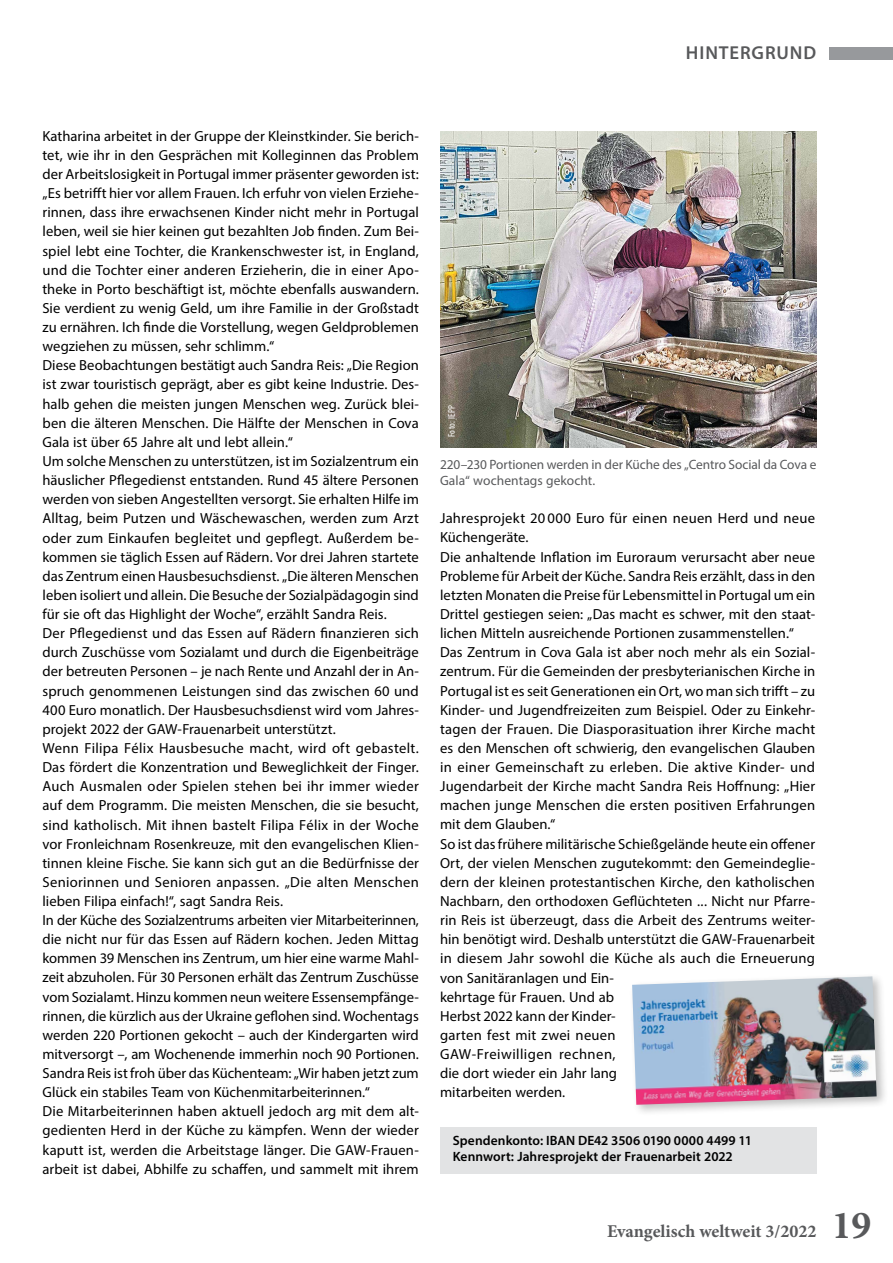
<style>
.page{position:relative;width:893px;height:1263px;background:#fff}
.page>*{position:absolute;margin:0;border:0;box-sizing:border-box;transform-origin:0 0}
.t1{font:600 18.75px "Myriad Pro";letter-spacing:.045em;color:#58595b}
.t2{font:700 18px "Minion Pro";letter-spacing:-.005em;color:#58595b}
.t3{font:14.7px/19.2px "Myriad Pro";letter-spacing:.005em;color:#000}
.t4{font:600 13.5px/16.5px "Myriad Pro";letter-spacing:.01em;color:#000}
.t5{font:13.5px/16.5px "Myriad Pro";letter-spacing:-.005em;color:#58595b}
.t6{font:condensed 9.75px "Myriad Pro";letter-spacing:.035em;color:#fff}
.s1{font-size:39.75px}
</style>
<div class="page">
<div style="left:829px;top:47px;width:64px;height:13px;background:#97999c"></div>
<img style="left:440px;top:132px;width:376px;height:316px">
<div style="left:629px;top:973px;width:260px;height:144px;background:#000;opacity:.25"></div>
<img style="left:632px;top:976px;width:245px;height:129px">
<div style="left:440px;top:1127px;width:376px;height:47px;background:#e2e3e4"></div>
<p class="t1" style="left:686px;top:41px;width:132px">Hintergrund</p>
<p class="t3" style="left:43px;top:126px;width:378px">Katharina arbeitet in der Gruppe der Kleinstkinder. Sie berich&shy;tet, wie ihr in den Gesprächen mit Kolleginnen das Problem der Arbeitslosigkeit in Portugal immer präsenter geworden ist: „Es betrifft hier vor allem Frauen. Ich erfuhr von vielen Erziehe&shy;rinnen, dass ihre erwachsenen Kinder nicht mehr in Portugal leben, weil sie hier keinen gut bezahlten Job finden. Zum Bei&shy;spiel lebt eine Tochter, die Krankenschwester ist, in England, und die Tochter einer anderen Erzieherin, die in einer Apo&shy;theke in Porto beschäftigt ist, möchte ebenfalls auswandern.<br>Sie verdient zu wenig Geld, um ihre Familie in der Großstadt zu ernähren. Ich finde die Vorstellung, wegen Geldproblemen wegziehen zu müssen, sehr schlimm.“<br>Diese Beobachtungen bestätigt auch Sandra Reis: „Die Region ist zwar touristisch geprägt, aber es gibt keine Industrie. Des&shy;halb gehen die meisten jungen Menschen weg. Zurück blei&shy;ben die älteren Menschen. Die Hälfte der Menschen in Cova Gala ist über 65 Jahre alt und lebt allein.“<br>Um solche Menschen zu unterstützen, ist im Sozialzentrum ein häuslicher Pflegedienst entstanden. Rund 45 ältere Personen werden von sieben Angestellten versorgt. Sie erhalten Hilfe im Alltag, beim Putzen und Wäschewaschen, werden zum Arzt oder zum Einkaufen begleitet und gepflegt. Außerdem be&shy;kommen sie täglich Essen auf Rädern. Vor drei Jahren startete das Zentrum einen Hausbesuchsdienst. „Die älteren Menschen leben isoliert und allein. Die Besuche der Sozialpädagogin sind für sie oft das Highlight der Woche“, erzählt Sandra Reis.<br>Der Pflegedienst und das Essen auf Rädern finanzieren sich durch Zuschüsse vom Sozialamt und durch die Eigenbeiträge der betreuten Personen – je nach Rente und Anzahl der in An&shy;spruch genommenen Leistungen sind das zwischen 60 und 400 Euro monatlich. Der Hausbesuchsdienst wird vom Jahres&shy;projekt 2022 der GAW-Frauenarbeit unterstützt.<br>Wenn Filipa Félix Hausbesuche macht, wird oft gebastelt.<br>Das fördert die Konzentration und Beweglichkeit der Finger.<br>Auch Ausmalen oder Spielen stehen bei ihr immer wieder auf dem Programm. Die meisten Menschen, die sie besucht, sind katholisch. Mit ihnen bastelt Filipa Félix in der Woche vor Fronleichnam Rosenkreuze, mit den evangelischen Klien&shy;tinnen kleine Fische. Sie kann sich gut an die Bedürfnisse der Seniorinnen und Senioren anpassen. „Die alten Menschen lieben Filipa einfach!“, sagt Sandra Reis.<br>In der Küche des Sozialzentrums arbeiten vier Mitarbeiterinnen, die nicht nur für das Essen auf Rädern kochen. Jeden Mittag kommen 39 Menschen ins Zentrum, um hier eine warme Mahl&shy;zeit abzuholen. Für 30 Personen erhält das Zentrum Zuschüsse vom Sozialamt. Hinzu kommen neun weitere Essensempfänge&shy;rinnen, die kürzlich aus der Ukraine geflohen sind. Wochentags werden 220 Portionen gekocht – auch der Kindergarten wird mitversorgt –, am Wochenende immerhin noch 90 Portionen.<br>Sandra Reis ist froh über das Küchenteam: „Wir haben jetzt zum Glück ein stabiles Team von Küchenmitarbeiterinnen.“<br>Die Mitarbeiterinnen haben aktuell jedoch arg mit dem alt&shy;gedienten Herd in der Küche zu kämpfen. Wenn der wieder kaputt ist, werden die Arbeitstage länger. Die GAW-Frauen&shy;arbeit ist dabei, Abhilfe zu schaffen, und sammelt mit ihrem</p>
<p class="t6" style="left:446px;top:437px;width:34px;rotate:-90deg">Foto: IEPP</p>
<p class="t5" style="left:440px;top:455px;width:378px">220–230 Portionen werden in der Küche des „Centro Social da Cova e<br>Gala“ wochentags gekocht.</p>
<p class="t3" style="left:440px;top:509px;width:377px">Jahresprojekt 20 000 Euro für einen neuen Herd und neue Küchengeräte.<br>Die anhaltende Inflation im Euroraum verursacht aber neue Probleme für Arbeit der Küche. Sandra Reis erzählt, dass in den letzten Monaten die Preise für Lebensmittel in Portugal um ein Drittel gestiegen seien: „Das macht es schwer, mit den staat&shy;lichen Mitteln ausreichende Portionen zusammenstellen.“ Das Zentrum in Cova Gala ist aber noch mehr als ein Sozial&shy;zentrum. Für die Gemeinden der presbyterianischen Kirche in Portugal ist es seit Generationen ein Ort, wo man sich trifft – zu Kinder- und Jugendfreizeiten zum Beispiel. Oder zu Einkehr&shy;tagen der Frauen. Die Diasporasituation ihrer Kirche macht es den Menschen oft schwierig, den evangelischen Glauben in einer Gemeinschaft zu erleben. Die aktive Kinder- und Jugendarbeit der Kirche macht Sandra Reis Hoffnung: „Hier machen junge Menschen die ersten positiven Erfahrungen mit dem Glauben.“<br>So ist das frühere militärische Schießgelände heute ein offener Ort, der vielen Menschen zugutekommt: den Gemeindeglie&shy;dern der kleinen protestantischen Kirche, den katholischen Nachbarn, den orthodoxen Geflüchteten ... Nicht nur Pfarre&shy;rin Reis ist überzeugt, dass die Arbeit des Zentrums weiter&shy;hin benötigt wird. Deshalb unterstützt die GAW-Frauenarbeit in diesem Jahr sowohl die Küche als auch die Erneuerung von Sanitäranlagen und Ein-<br>kehrtage für Frauen. Und ab<br>Herbst 2022 kann der Kinder-<br>garten fest mit zwei neuen<br>GAW-Freiwilligen rechnen,<br>die dort wieder ein Jahr lang<br>mitarbeiten werden.</p>
<p class="t4" style="left:453px;top:1131px;width:102px">Spendenkonto: IBAN</p>
<p class="t4" style="left:453px;top:1131px;width:301px;text-indent:125px">DE42 3506 0190 0000 4499 11<br>Kennwort: Jahresprojekt der Frauenarbeit 2022</p>
<p class="t2" style="left:607px;top:1219px;width:266px">Evangelisch weltweit 3/2022 <span class="s1">19</span></p>
</div>
